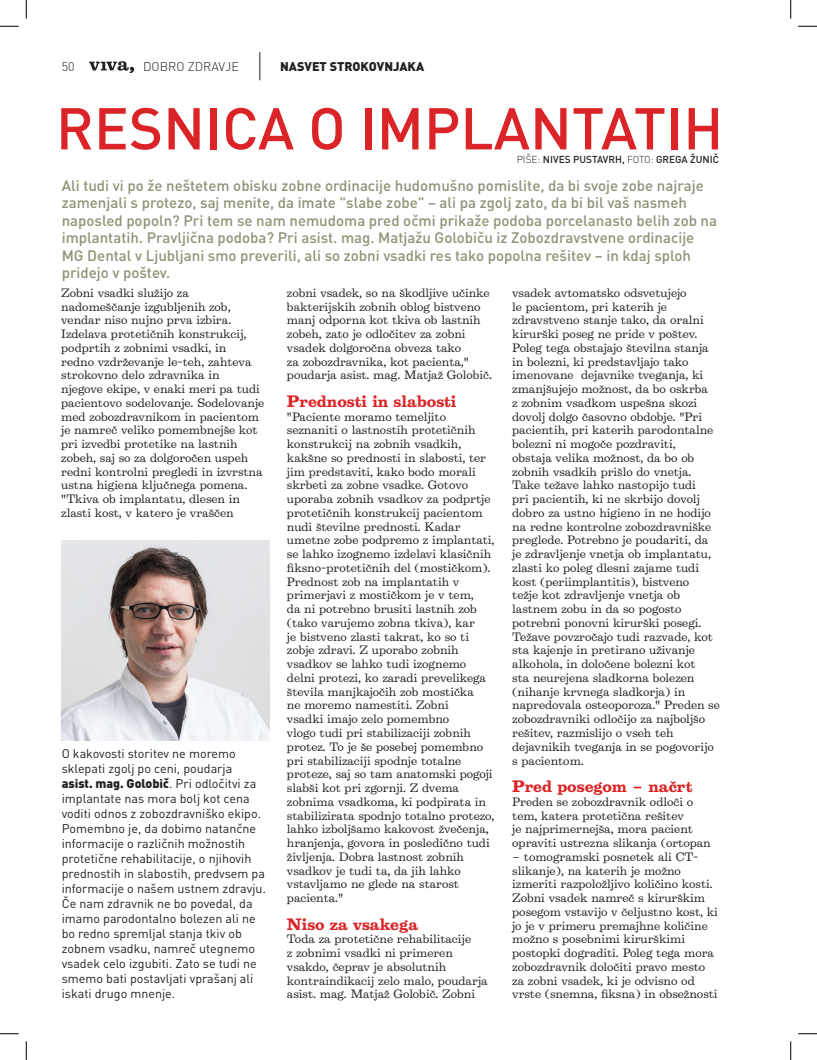
<style>
.page{position:relative;width:817px;height:1060px;background:#fff}
.page>*{position:absolute;margin:0;border:0;box-sizing:border-box;transform-origin:0 0}
.t1{font:500 58px "DINOT";color:#db2427}
.t2{font:500 15px/17.5px "DINOT";color:#919177}
.t3{font:700 15px "Belizio OT";color:#db2427}
.t4{font:12.5px/15px "DINOT";color:#231f20}
.t5{font:900 12.5px "DINOT";color:#231f20}
.t6{font:300 12.5px "DINOT";color:#231f20}
.t7{font:11px/13.8px "Belizio OT";color:#231f20}
.t8{font:500 10px "DINOT";color:#231f20}
.s1{font-weight:300}
.s2{font-weight:900}
</style>
<div class="page">
<svg style="left:89px;top:61px;width:45px;height:12px"></svg>
<svg style="left:259px;top:52px;width:1px;height:28px"></svg>
<img style="left:62px;top:540px;width:208px;height:201px">
<svg style="left:0;top:25px;width:19px;height:2px"></svg>
<svg style="left:798px;top:25px;width:18px;height:2px"></svg>
<svg style="left:0;top:1033px;width:19px;height:1px"></svg>
<svg style="left:798px;top:1033px;width:18px;height:1px"></svg>
<svg style="left:25px;top:0;width:2px;height:19px"></svg>
<svg style="left:25px;top:1041px;width:2px;height:19px"></svg>
<svg style="left:790px;top:0;width:1px;height:19px"></svg>
<svg style="left:790px;top:1041px;width:1px;height:19px"></svg>
<p class="t6" style="left:62px;top:58px;width:14px">50</p>
<p class="t6" style="left:143px;top:58px;width:97px">DOBRO ZDRAVJE</p>
<p class="t5" style="left:280px;top:58px;width:145px">NASVET STROKOVNJAKA</p>
<h1 class="t1" style="left:56px;top:91px;width:669px">RESNICA O IMPLANTATIH</h1>
<p class="t8" style="left:516px;top:153px;width:204px"><span class="s1">PIŠE:</span> NIVES PUSTAVRH, <span class="s1">FOTO:</span> GREGA ŽUNIČ</p>
<p class="t2" style="left:62px;top:176px;width:656px">Ali tudi vi po že neštetem obisku zobne ordinacije hudomušno pomislite, da bi svoje zobe najraje zamenjali s protezo, saj menite, da imate "slabe zobe" – ali pa zgolj zato, da bi bil vaš nasmeh naposled popoln? Pri tem se nam nemudoma pred očmi prikaže podoba porcelanasto belih zob na implantatih. Pravljična podoba? Pri asist. mag. Matjažu Golobiču iz Zobozdravstvene ordinacije MG Dental v Ljubljani smo preverili, ali so zobni vsadki res tako popolna rešitev – in kdaj sploh pridejo v poštev.</p>
<p class="t7" style="left:61px;top:286px;width:204px">Zobni vsadki služijo za nadomeščanje izgubljenih zob, vendar niso nujno prva izbira.<br>Izdelava protetičnih konstrukcij, podprtih z zobnimi vsadki, in<br>redno vzdrževanje le-teh, zahteva strokovno delo zdravnika in<br>njegove ekipe, v enaki meri pa tudi pacientovo sodelovanje. Sodelovanje med zobozdravnikom in pacientom je namreč veliko pomembnejše kot pri izvedbi protetike na lastnih zobeh, saj so za dolgoročen uspeh redni kontrolni pregledi in izvrstna ustna higiena ključnega pomena. "Tkiva ob implantatu, dlesen in zlasti kost, v katero je vraščen</p>
<p class="t7" style="left:512px;top:286px;width:209px">vsadek avtomatsko odsvetujejo<br>le pacientom, pri katerih je zdravstveno stanje tako, da oralni kirurški poseg ne pride v poštev.<br>Poleg tega obstajajo številna stanja in bolezni, ki predstavljajo tako imenovane dejavnike tveganja, ki zmanjšujejo možnost, da bo oskrba<br>z zobnim vsadkom uspešna skozi dovolj dolgo časovno obdobje. "Pri pacientih, pri katerih parodontalne bolezni ni mogoče pozdraviti,<br>obstaja velika možnost, da bo ob zobnih vsadkih prišlo do vnetja.<br>Take težave lahko nastopijo tudi<br>pri pacientih, ki ne skrbijo dovolj dobro za ustno higieno in ne hodijo na redne kontrolne zobozdravniške preglede. Potrebno je poudariti, da je zdravljenje vnetja ob implantatu, zlasti ko poleg dlesni zajame tudi kost (periimplantitis), bistveno<br>težje kot zdravljenje vnetja ob lastnem zobu in da so pogosto potrebni ponovni kirurški posegi.<br>Težave povzročajo tudi razvade, kot sta kajenje in pretirano uživanje alkohola, in določene bolezni kot<br>sta neurejena sladkorna bolezen (nihanje krvnega sladkorja) in napredovala osteoporoza." Preden se zobozdravniki odločijo za najboljšo rešitev, razmislijo o vseh teh dejavnikih tveganja in se pogovorijo s pacientom.</p>
<h2 class="t3" style="left:512px;top:776px;width:182px">Pred posegom – načrt</h2>
<p class="t7" style="left:512px;top:794px;width:200px">Preden se zobozdravnik odloči o tem, katera protetična rešitev<br>je najprimernejša, mora pacient opraviti ustrezna slikanja (ortopan</p>
<p class="t7" style="left:512px;top:849px;width:207px">– tomogramski posnetek ali CT&shy;slikanje), na katerih je možno izmeriti razpoložljivo količino kosti.<br>Zobni vsadek namreč s kirurškim posegom vstavijo v čeljustno kost, ki jo je v primeru premajhne količine možno s posebnimi kirurškimi postopki dograditi. Poleg tega mora zobozdravnik določiti pravo mesto za zobni vsadek, ki je odvisno od vrste (snemna, fiksna) in obsežnosti</p>
<p class="t7" style="left:287px;top:286px;width:206px">zobni vsadek, so na škodljive učinke bakterijskih zobnih oblog bistveno manj odporna kot tkiva ob lastnih zobeh, zato je odločitev za zobni vsadek dolgoročna obveza tako<br>za zobozdravnika, kot pacienta," poudarja asist. mag. Matjaž Golobič.</p>
<h2 class="t3" style="left:287px;top:391px;width:171px">Prednosti in slabosti</h2>
<p class="t7" style="left:287px;top:409px;width:209px">"Paciente moramo temeljito seznaniti o lastnostih protetičnih konstrukcij na zobnih vsadkih, kakšne so prednosti in slabosti, ter jim predstaviti, kako bodo morali skrbeti za zobne vsadke. Gotovo uporaba zobnih vsadkov za podprtje protetičnih konstrukcij pacientom nudi številne prednosti. Kadar umetne zobe podpremo z implantati, se lahko izognemo izdelavi klasičnih fiksno-protetičnih del (mostičkom).<br>Prednost zob na implantatih v primerjavi z mostičkom je v tem,<br>da ni potrebno brusiti lastnih zob (tako varujemo zobna tkiva), kar<br>je bistveno zlasti takrat, ko so ti zobje zdravi. Z uporabo zobnih vsadkov se lahko tudi izognemo delni protezi, ko zaradi prevelikega števila manjkajočih zob mostička<br>ne moremo namestiti. Zobni<br>vsadki imajo zelo pomembno<br>vlogo tudi pri stabilizaciji zobnih protez. To je še posebej pomembno pri stabilizaciji spodnje totalne proteze, saj so tam anatomski pogoji slabši kot pri zgornji. Z dvema zobnima vsadkoma, ki podpirata in stabilizirata spodnjo totalno protezo, lahko izboljšamo kakovost žvečenja, hranjenja, govora in posledično tudi življenja. Dobra lastnost zobnih vsadkov je tudi ta, da jih lahko vstavljamo ne glede na starost pacienta."</p>
<h2 class="t3" style="left:287px;top:914px;width:133px">Niso za vsakega</h2>
<p class="t7" style="left:287px;top:932px;width:202px">Toda za protetične rehabilitacije<br>z zobnimi vsadki ni primeren vsakdo, čeprav je absolutnih kontraindikacij zelo malo, poudarja asist. mag. Matjaž Golobič. Zobni</p>
<p class="t4" style="left:62px;top:745px;width:206px">O kakovosti storitev ne moremo sklepati zgolj po ceni, poudarja <span class="s2">asist. mag. Golobič</span>. Pri odločitvi za implantate nas mora bolj kot cena voditi odnos z zobozdravniško ekipo.<br>Pomembno je, da dobimo natančne informacije o različnih možnostih protetične rehabilitacije, o njihovih prednostih in slabostih, predvsem pa informacije o našem ustnem zdravju.<br>Če nam zdravnik ne bo povedal, da imamo parodontalno bolezen ali ne bo redno spremljal stanja tkiv ob zobnem vsadku, namreč utegnemo vsadek celo izgubiti. Zato se tudi ne smemo bati postavljati vprašanj ali iskati drugo mnenje.</p>
</div>
